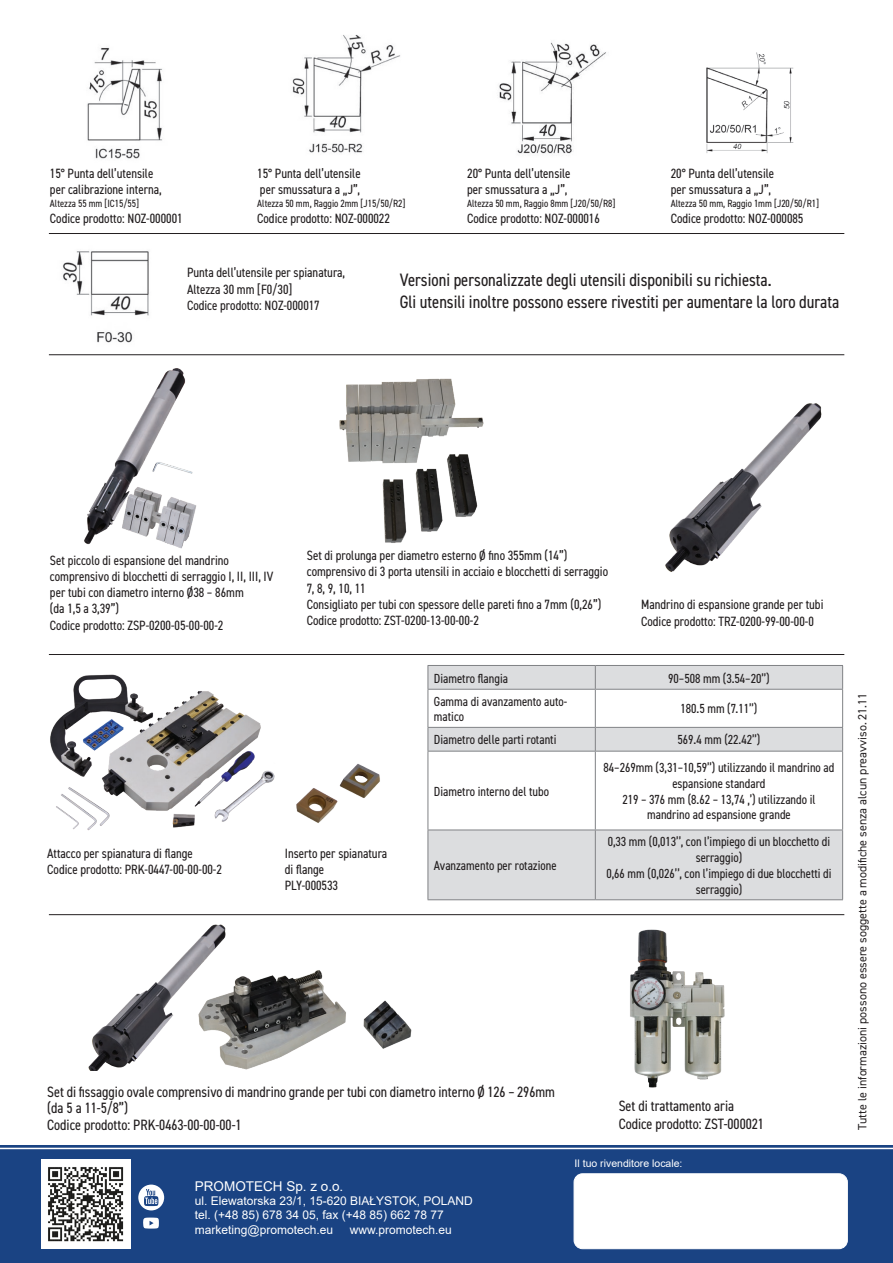
<style>
.page{position:relative;width:893px;height:1263px;background:#fff}
.page>*{position:absolute;margin:0;border:0;box-sizing:border-box;transform-origin:0 0}
.t1{font:condensed 18px "DIN2014";color:#231f20}
.w_tabelce_tresc{font:condensed 15px/16.5px "DIN2014";color:#231f20}
.t2{font:condensed 13.5px/16.2px "DIN2014";color:#231f20}
.t3{font:13.5px "Arial";color:#fff}
.w_tabelce_tresc-2{font:condensed 13.2px/15.9px "DIN2014";color:#231f20;text-align:center}
.t4{font:12px "Arial";color:#fff}
.t5{font:12px "DIN2014";color:#231f20}
.t6{font:condensed 10.5px "DIN2014";color:#231f20}
.t7{font:10.5px "Arial";color:#fff}
</style>
<div class="page">
<img style="left:339px;top:378px;width:145px;height:165px">
<img style="left:84px;top:369px;width:113px;height:180px">
<img style="left:87px;top:47px;width:75px;height:112px">
<img style="left:292px;top:35px;width:108px;height:118px">
<img style="left:499px;top:42px;width:107px;height:113px">
<img style="left:63px;top:251px;width:86px;height:92px">
<img style="left:88px;top:924px;width:138px;height:147px">
<img style="left:197px;top:963px;width:149px;height:108px">
<img style="left:363px;top:1000px;width:49px;height:49px">
<svg style="left:429px;top:752px;width:413px;height:147px"></svg>
<hr style="left:428px;top:665px;width:167px;height:1px;background:#808285">
<hr style="left:595px;top:665px;width:248px;height:1px;background:#808285">
<svg style="left:428px;top:666px;width:415px;height:85px"></svg>
<hr style="left:428px;top:751px;width:167px;height:1px;background:#808285">
<hr style="left:428px;top:751px;width:1px;height:79px;background:#808285">
<hr style="left:595px;top:751px;width:248px;height:1px;background:#808285">
<hr style="left:595px;top:751px;width:1px;height:79px;background:#808285">
<hr style="left:842px;top:751px;width:1px;height:79px;background:#808285">
<hr style="left:428px;top:830px;width:167px;height:1px;background:#808285">
<hr style="left:428px;top:830px;width:1px;height:69px;background:#808285">
<hr style="left:595px;top:830px;width:248px;height:1px;background:#808285">
<hr style="left:595px;top:830px;width:1px;height:69px;background:#808285">
<hr style="left:842px;top:830px;width:1px;height:69px;background:#808285">
<hr style="left:428px;top:899px;width:167px;height:1px;background:#808285">
<hr style="left:595px;top:899px;width:248px;height:1px;background:#808285">
<img style="left:50px;top:674px;width:225px;height:157px">
<img style="left:630px;top:929px;width:95px;height:159px">
<img style="left:665px;top:403px;width:157px;height:169px">
<img style="left:296px;top:764px;width:84px;height:59px">
<hr style="left:49px;top:233px;width:795px;height:1px;background:#231f20">
<hr style="left:49px;top:354px;width:795px;height:1px;background:#231f20">
<hr style="left:49px;top:654px;width:795px;height:1px;background:#231f20">
<hr style="left:49px;top:914px;width:795px;height:1px;background:#231f20">
<img style="left:706px;top:52px;width:88px;height:101px">
<div style="left:0;top:1145px;width:893px;height:118px;background:#1a4383"></div>
<img style="left:41px;top:1159px;width:89px;height:90px">
<div style="left:574px;top:1174px;width:273px;height:75px;background:#fff;border-radius:9px"></div>
<div style="left:574px;top:1173px;width:273px;height:76px;border:1px solid #fff;border-radius:9px"></div>
<svg style="left:138px;top:1184px;width:26px;height:26px"></svg>
<svg style="left:143px;top:1217px;width:16px;height:11px"></svg>
<hr style="left:0;top:1148px;width:893px;height:1px;background:#fff">
<p class="t2" style="left:50px;top:164px;width:105px">15° Punta dell’utensile</p>
<p class="t2" style="left:50px;top:181px;width:113px">per calibrazione interna,</p>
<p class="t6" style="left:50px;top:196px;width:90px">Altezza 55 mm [IC15/55]</p>
<p class="t2" style="left:50px;top:209px;width:134px">Codice prodotto: NOZ-000001</p>
<p class="t2" style="left:257px;top:164px;width:105px">15° Punta dell’utensile</p>
<p class="t2" style="left:260px;top:181px;width:102px">per smussatura a „J”,</p>
<p class="t6" style="left:257px;top:196px;width:150px">Altezza 50 mm, Raggio 2mm [J15/50/R2]</p>
<p class="t2" style="left:257px;top:209px;width:134px">Codice prodotto: NOZ-000022</p>
<p class="t2" style="left:467px;top:164px;width:105px">20° Punta dell’utensile</p>
<p class="t2" style="left:467px;top:181px;width:102px">per smussatura a „J”,</p>
<p class="t6" style="left:467px;top:196px;width:150px">Altezza 50 mm, Raggio 8mm [J20/50/R8]</p>
<p class="t2" style="left:467px;top:209px;width:134px">Codice prodotto: NOZ-000016</p>
<p class="t2" style="left:671px;top:164px;width:105px">20° Punta dell’utensile</p>
<p class="t2" style="left:671px;top:181px;width:102px">per smussatura a „J”,</p>
<p class="t6" style="left:671px;top:196px;width:150px">Altezza 50 mm, Raggio 1mm [J20/50/R1]</p>
<p class="t2" style="left:671px;top:209px;width:134px">Codice prodotto: NOZ-000085</p>
<p class="t2" style="left:187px;top:264px;width:160px">Punta dell’utensile per spianatura,</p>
<p class="t2" style="left:187px;top:280px;width:107px">Altezza 30 mm [F0/30]</p>
<p class="t2" style="left:187px;top:296px;width:134px">Codice prodotto: NOZ-000017</p>
<p class="t1" style="left:400px;top:268px;width:373px">Versioni personalizzate degli utensili disponibili su richiesta.</p>
<p class="t1" style="left:400px;top:290px;width:441px">Gli utensili inoltre possono essere rivestiti per aumentare la loro durata</p>
<p class="t2" style="left:50px;top:551px;width:225px">Set piccolo di espansione del mandrino comprensivo di blocchetti di serraggio I, II, III, IV per tubi con diametro interno Ø38 – 86mm<br>(da 1,5 a 3,39”)</p>
<p class="t2" style="left:50px;top:616px;width:175px">Codice prodotto: ZSP-0200-05-00-00-2</p>
<p class="t2" style="left:307px;top:547px;width:303px">Set di prolunga per diametro esterno Ø fino 355mm (14”) comprensivo di 3 porta utensili in acciaio e blocchetti di serraggio<br>7, 8, 9, 10, 11</p>
<p class="t2" style="left:307px;top:595px;width:296px">Consigliato per tubi con spessore delle pareti fino a 7mm (0,26”)</p>
<p class="t2" style="left:307px;top:612px;width:174px">Codice prodotto: ZST-0200-13-00-00-2</p>
<p class="t2" style="left:641px;top:596px;width:184px">Mandrino di espansione grande per tubi<br>Codice prodotto: TRZ-0200-99-00-00-0</p>
<p class="t2" style="left:47px;top:844px;width:147px">Attacco per spianatura di flange</p>
<p class="t2" style="left:47px;top:860px;width:176px">Codice prodotto: PRK-0447-00-00-00-2</p>
<p class="t2" style="left:285px;top:844px;width:104px">Inserto per spianatura</p>
<p class="t2" style="left:285px;top:860px;width:41px">di flange</p>
<p class="t2" style="left:285px;top:877px;width:55px">PLY-000533</p>
<p class="w_tabelce_tresc-2" style="left:434px;top:669px;width:76px">Diametro flangia</p>
<p class="w_tabelce_tresc-2" style="left:668px;top:669px;width:103px">90–508 mm (3.54–20’’)</p>
<p class="w_tabelce_tresc-2" style="left:434px;top:692px;width:135px;text-align:left">Gamma di avanzamento auto&shy;matico</p>
<p class="w_tabelce_tresc-2" style="left:680px;top:700px;width:78px">180.5 mm (7.11’’)</p>
<p class="w_tabelce_tresc-2" style="left:434px;top:731px;width:124px">Diametro delle parti rotanti</p>
<p class="w_tabelce_tresc-2" style="left:678px;top:731px;width:84px">569.4 mm (22.42’’)</p>
<p class="w_tabelce_tresc-2" style="left:434px;top:783px;width:117px">Diametro interno del tubo</p>
<p class="w_tabelce_tresc-2" style="left:604px;top:759px;width:232px">84–269mm (3,31–10,59’’) utilizzando il mandrino ad espansione standard</p>
<p class="w_tabelce_tresc-2" style="left:622px;top:791px;width:195px">219 – 376 mm (8.62 – 13,74 ‚’) utilizzando il mandrino ad espansione grande</p>
<p class="w_tabelce_tresc-2" style="left:434px;top:857px;width:124px">Avanzamento per rotazione</p>
<p class="w_tabelce_tresc-2" style="left:606px;top:833px;width:227px">0,33 mm (0,013’’, con l’impiego di un blocchetto di serraggio)<br>0,66 mm (0,026’’, con l’impiego di due blocchetti di serraggio)</p>
<p class="w_tabelce_tresc" style="left:47px;top:1082px;width:509px">Set di fissaggio ovale comprensivo di mandrino grande per tubi con diametro interno Ø 126 – 296mm (da 5 a 11-5/8”)</p>
<p class="w_tabelce_tresc" style="left:47px;top:1115px;width:196px">Codice prodotto: PRK-0463-00-00-00-1</p>
<p class="t3" style="left:195px;top:1176px;width:150px">PROMOTECH Sp. z o.o.</p>
<p class="t4" style="left:195px;top:1192px;width:279px">ul. Elewatorska 23/1, 15-620 BIAŁYSTOK, POLAND</p>
<p class="t4" style="left:195px;top:1207px;width:250px">tel. (+48 85) 678 34 05, fax (+48 85) 662 78 77</p>
<p class="t4" style="left:195px;top:1221px;width:140px">marketing@promotech.eu</p>
<p class="t4" style="left:350px;top:1221px;width:104px">www.promotech.eu</p>
<p class="w_tabelce_tresc" style="left:619px;top:1097px;width:117px">Set di trattamento aria</p>
<p class="w_tabelce_tresc" style="left:619px;top:1115px;width:147px">Codice prodotto: ZST-000021</p>
<p class="t7" style="left:575px;top:1156px;width:109px">Il tuo rivenditore locale:</p>
<p class="t5" style="left:855px;top:1130px;width:439px;rotate:-90deg">Tutte le informazioni possono essere soggette a modifiche senza alcun preavviso. 21.11</p>
</div>
